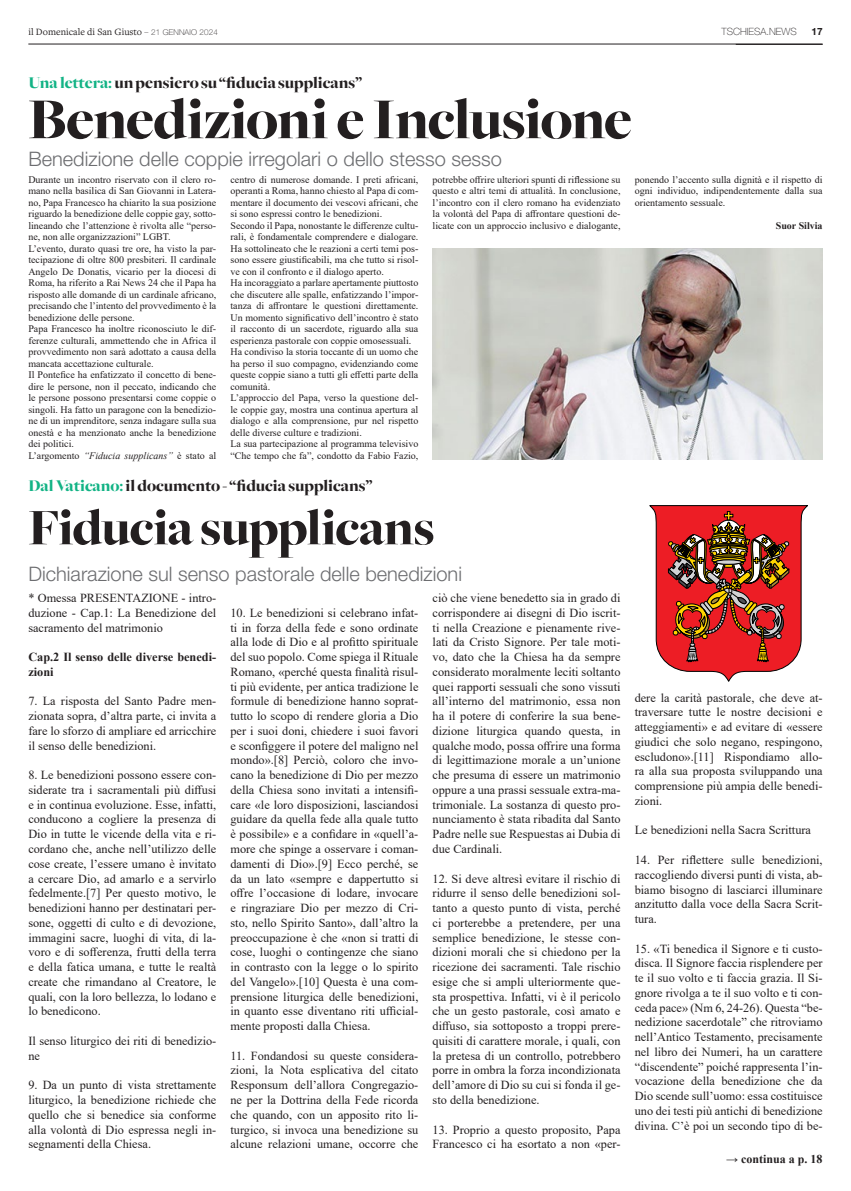
<style>
.page{position:relative;width:851px;height:1191px;background:#fff}
.page>*{position:absolute;margin:0;border:0;box-sizing:border-box;transform-origin:0 0}
.t1{font:900 60px "Freight Big";letter-spacing:-.02em;color:#231f20}
.t2{font:900 53px "Freight Big";letter-spacing:-.015em;color:#231f20}
.t3{font:300 20px "Helvetica Neue LT Std";color:#6c6d70}
.t4{font:900 17px "Freight Big";color:#231f20}
.t5{font:12.3px/14.8px "Times New Roman";color:#231f20;text-align:justify}
.t6{font:700 12.3px/14.8px "Times New Roman";color:#231f20}
.t7{font:700 12px "Times New Roman";color:#231f20}
.t8{font:10px/11.5px "Times New Roman";color:#231f20;text-align:justify}
.t9{font:10px "Freight Text Pro";color:#231f20}
.t10{font:100 10px "Helvetica Neue LT Std";color:#231f20}
.t11{font:700 10px "Times New Roman";color:#231f20}
.t12{font:700 10px "Helvetica Neue LT Std";color:#231f20}
.s1{font-family:"Helvetica Neue LT Std";font-weight:100;font-size:8px}
.s2{color:#12b385}
.s3{font-style:italic}
</style>
<div class="page">
<hr style="left:28px;top:44px;width:794px;height:1px;background:#231f20">
<img style="left:432px;top:248px;width:390px;height:211px">
<svg style="left:649px;top:505px;width:159px;height:176px"></svg>
<p class="t9" style="left:28px;top:26px;width:191px">il Domenicale di San Giusto <span class="s1">– 21 GENNAIO 2024</span></p>
<p class="t10" style="left:721px;top:26px;width:77px">TSCHIESA.NEWS</p>
<p class="t12" style="left:811px;top:26px;width:13px">17</p>
<p class="t4" style="left:28px;top:73px;width:335px"><span class="s2">Una lettera:</span> un pensiero su “fiducia supplicans”</p>
<p class="t1" style="left:28px;top:86px;width:605px">Benedizioni e Inclusione</p>
<p class="t3" style="left:28px;top:147px;width:475px">Benedizione delle coppie irregolari o dello stesso sesso</p>
<p class="t8" style="left:28px;top:173px;width:189px">Durante un incontro riservato con il clero ro&shy;mano nella basilica di San Giovanni in Latera&shy;no, Papa Francesco ha chiarito la sua posizione riguardo la benedizione delle coppie gay, sotto&shy;lineando che l’attenzione è rivolta alle “perso&shy;ne, non alle organizzazioni” LGBT.</p>
<p class="t8" style="left:28px;top:242px;width:189px">L’evento, durato quasi tre ore, ha visto la par&shy;tecipazione di oltre 800 presbiteri. Il cardinale Angelo De Donatis, vicario per la diocesi di Roma, ha riferito a Rai News 24 che il Papa ha risposto alle domande di un cardinale africano, precisando che l’intento del provvedimento è la benedizione delle persone.</p>
<p class="t8" style="left:28px;top:323px;width:189px">Papa Francesco ha inoltre riconosciuto le dif&shy;ferenze culturali, ammettendo che in Africa il provvedimento non sarà adottato a causa della mancata accettazione culturale.</p>
<p class="t8" style="left:28px;top:369px;width:189px">Il Pontefice ha enfatizzato il concetto di bene&shy;dire le persone, non il peccato, indicando che le persone possono presentarsi come coppie o singoli. Ha fatto un paragone con la benedizio&shy;ne di un imprenditore, senza indagare sulla sua onestà e ha menzionato anche la benedizione dei politici.</p>
<p class="t8" style="left:28px;top:449px;width:189px">L’argomento <span class="s3">“Fiducia supplicans”</span> è stato al</p>
<p class="t8" style="left:432px;top:173px;width:189px">potrebbe offrire ulteriori spunti di riflessione su questo e altri temi di attualità. In conclusione, l’incontro con il clero romano ha evidenziato la volontà del Papa di affrontare questioni de&shy;licate con un approccio inclusivo e dialogante,</p>
<p class="t8" style="left:634px;top:173px;width:189px">ponendo l’accento sulla dignità e il rispetto di ogni individuo, indipendentemente dalla sua orientamento sessuale.</p>
<p class="t8" style="left:230px;top:173px;width:189px">centro di numerose domande. I preti africani, operanti a Roma, hanno chiesto al Papa di com&shy;mentare il documento dei vescovi africani, che si sono espressi contro le benedizioni.</p>
<p class="t8" style="left:230px;top:219px;width:189px">Secondo il Papa, nonostante le differenze cultu&shy;rali, è fondamentale comprendere e dialogare.<br>Ha sottolineato che le reazioni a certi temi pos&shy;sono essere giustificabili, ma che tutto si risol&shy;ve con il confronto e il dialogo aperto.</p>
<p class="t8" style="left:230px;top:277px;width:189px">Ha incoraggiato a parlare apertamente piuttosto che discutere alle spalle, enfatizzando l’impor&shy;tanza di affrontare le questioni direttamente.<br>Un momento significativo dell’incontro è stato il racconto di un sacerdote, riguardo alla sua esperienza pastorale con coppie omosessuali.</p>
<p class="t8" style="left:230px;top:346px;width:189px">Ha condiviso la storia toccante di un uomo che ha perso il suo compagno, evidenziando come queste coppie siano a tutti gli effetti parte della comunità.</p>
<p class="t8" style="left:230px;top:392px;width:189px">L’approccio del Papa, verso la questione del&shy;le coppie gay, mostra una continua apertura al dialogo e alla comprensione, pur nel rispetto delle diverse culture e tradizioni.</p>
<p class="t8" style="left:230px;top:438px;width:189px">La sua partecipazione al programma televisivo “Che tempo che fa”, condotto da Fabio Fazio,</p>
<p class="t11" style="left:775px;top:218px;width:48px">Suor Silvia</p>
<p class="t4" style="left:28px;top:476px;width:345px"><span class="s2">Dal Vaticano:</span> il documento - “fiducia supplicans”</p>
<p class="t2" style="left:28px;top:498px;width:408px">Fiducia supplicans</p>
<p class="t3" style="left:28px;top:561px;width:435px">Dichiarazione sul senso pastorale delle benedizioni</p>
<p class="t5" style="left:28px;top:590px;width:189px">* Omessa PRESENTAZIONE - intro&shy;duzione - Cap.1: La Benedizione del sacramento del matrimonio</p>
<p class="t6" style="left:28px;top:649px;width:189px">Cap.2 Il senso delle diverse benedi&shy;zioni</p>
<p class="t5" style="left:28px;top:693px;width:189px">7. La risposta del Santo Padre men&shy;zionata sopra, d’altra parte, ci invita a fare lo sforzo di ampliare ed arricchire il senso delle benedizioni.</p>
<p class="t5" style="left:28px;top:767px;width:189px">8. Le benedizioni possono essere con&shy;siderate tra i sacramentali più diffusi e in continua evoluzione. Esse, infatti, conducono a cogliere la presenza di Dio in tutte le vicende della vita e ri&shy;cordano che, anche nell’utilizzo delle cose create, l’essere umano è invitato a cercare Dio, ad amarlo e a servirlo fedelmente.[7] Per questo motivo, le benedizioni hanno per destinatari per&shy;sone, oggetti di culto e di devozione, immagini sacre, luoghi di vita, di la&shy;voro e di sofferenza, frutti della terra e della fatica umana, e tutte le realtà create che rimandano al Creatore, le quali, con la loro bellezza, lo lodano e lo benedicono.</p>
<p class="t5" style="left:28px;top:1033px;width:189px">Il senso liturgico dei riti di benedizio&shy;ne</p>
<p class="t5" style="left:28px;top:1077px;width:189px">9. Da un punto di vista strettamente liturgico, la benedizione richiede che quello che si benedice sia conforme alla volontà di Dio espressa negli in&shy;segnamenti della Chiesa.</p>
<p class="t5" style="left:230px;top:605px;width:189px">10. Le benedizioni si celebrano infat&shy;ti in forza della fede e sono ordinate alla lode di Dio e al profitto spirituale del suo popolo. Come spiega il Rituale Romano, «perché questa finalità risul&shy;ti più evidente, per antica tradizione le formule di benedizione hanno soprat&shy;tutto lo scopo di rendere gloria a Dio per i suoi doni, chiedere i suoi favori e sconfiggere il potere del maligno nel mondo».[8] Perciò, coloro che invo&shy;cano la benedizione di Dio per mezzo della Chiesa sono invitati a intensifi&shy;care «le loro disposizioni, lasciandosi guidare da quella fede alla quale tutto è possibile» e a confidare in «quell’a&shy;more che spinge a osservare i coman&shy;damenti di Dio».[9] Ecco perché, se da un lato «sempre e dappertutto si offre l’occasione di lodare, invocare e ringraziare Dio per mezzo di Cri&shy;sto, nello Spirito Santo», dall’altro la preoccupazione è che «non si tratti di cose, luoghi o contingenze che siano in contrasto con la legge o lo spirito del Vangelo».[10] Questa è una com&shy;prensione liturgica delle benedizioni, in quanto esse diventano riti ufficial&shy;mente proposti dalla Chiesa.</p>
<p class="t5" style="left:230px;top:1047px;width:189px">11. Fondandosi su queste considera&shy;zioni, la Nota esplicativa del citato Responsum dell’allora Congregazio&shy;ne per la Dottrina della Fede ricorda che quando, con un apposito rito li&shy;turgico, si invoca una benedizione su alcune relazioni umane, occorre che</p>
<p class="t5" style="left:432px;top:590px;width:189px">ciò che viene benedetto sia in grado di corrispondere ai disegni di Dio iscrit&shy;ti nella Creazione e pienamente rive&shy;lati da Cristo Signore. Per tale moti&shy;vo, dato che la Chiesa ha da sempre considerato moralmente leciti soltanto quei rapporti sessuali che sono vissuti all’interno del matrimonio, essa non ha il potere di conferire la sua bene&shy;dizione liturgica quando questa, in qualche modo, possa offrire una forma di legittimazione morale a un’unione che presuma di essere un matrimonio oppure a una prassi sessuale extra-ma&shy;trimoniale. La sostanza di questo pro&shy;nunciamento è stata ribadita dal Santo Padre nelle sue Respuestas ai Dubia di due Cardinali.</p>
<p class="t5" style="left:432px;top:870px;width:189px">12. Si deve altresì evitare il rischio di ridurre il senso delle benedizioni sol&shy;tanto a questo punto di vista, perché ci porterebbe a pretendere, per una semplice benedizione, le stesse con&shy;dizioni morali che si chiedono per la ricezione dei sacramenti. Tale rischio esige che si ampli ulteriormente que&shy;sta prospettiva. Infatti, vi è il pericolo che un gesto pastorale, così amato e diffuso, sia sottoposto a troppi prere&shy;quisiti di carattere morale, i quali, con la pretesa di un controllo, potrebbero porre in ombra la forza incondizionata dell’amore di Dio su cui si fonda il ge&shy;sto della benedizione.</p>
<p class="t5" style="left:432px;top:1121px;width:189px">13. Proprio a questo proposito, Papa<br>Francesco ci ha esortato a non «per-</p>
<p class="t5" style="left:634px;top:689px;width:189px">dere la carità pastorale, che deve at&shy;traversare tutte le nostre decisioni e atteggiamenti» e ad evitare di «essere giudici che solo negano, respingono, escludono».[11] Rispondiamo allo&shy;ra alla sua proposta sviluppando una comprensione più ampia delle benedi&shy;zioni.</p>
<p class="t5" style="left:634px;top:822px;width:178px">Le benedizioni nella Sacra Scrittura</p>
<p class="t5" style="left:634px;top:852px;width:189px">14. Per riflettere sulle benedizioni, raccogliendo diversi punti di vista, ab&shy;biamo bisogno di lasciarci illuminare anzitutto dalla voce della Sacra Scrit&shy;tura.</p>
<p class="t5" style="left:634px;top:940px;width:189px">15. «Ti benedica il Signore e ti custo&shy;disca. Il Signore faccia risplendere per te il suo volto e ti faccia grazia. Il Si&shy;gnore rivolga a te il suo volto e ti con&shy;ceda pace» (Nm 6, 24-26). Questa “be&shy;nedizione sacerdotale” che ritroviamo nell’Antico Testamento, precisamente nel libro dei Numeri, ha un carattere “discendente” poiché rappresenta l’in&shy;vocazione della benedizione che da Dio scende sull’uomo: essa costituisce uno dei testi più antichi di benedizione divina. C’è poi un secondo tipo di be-</p>
<p class="t7" style="left:726px;top:1150px;width:98px">→ continua a p. 18</p>
</div>
